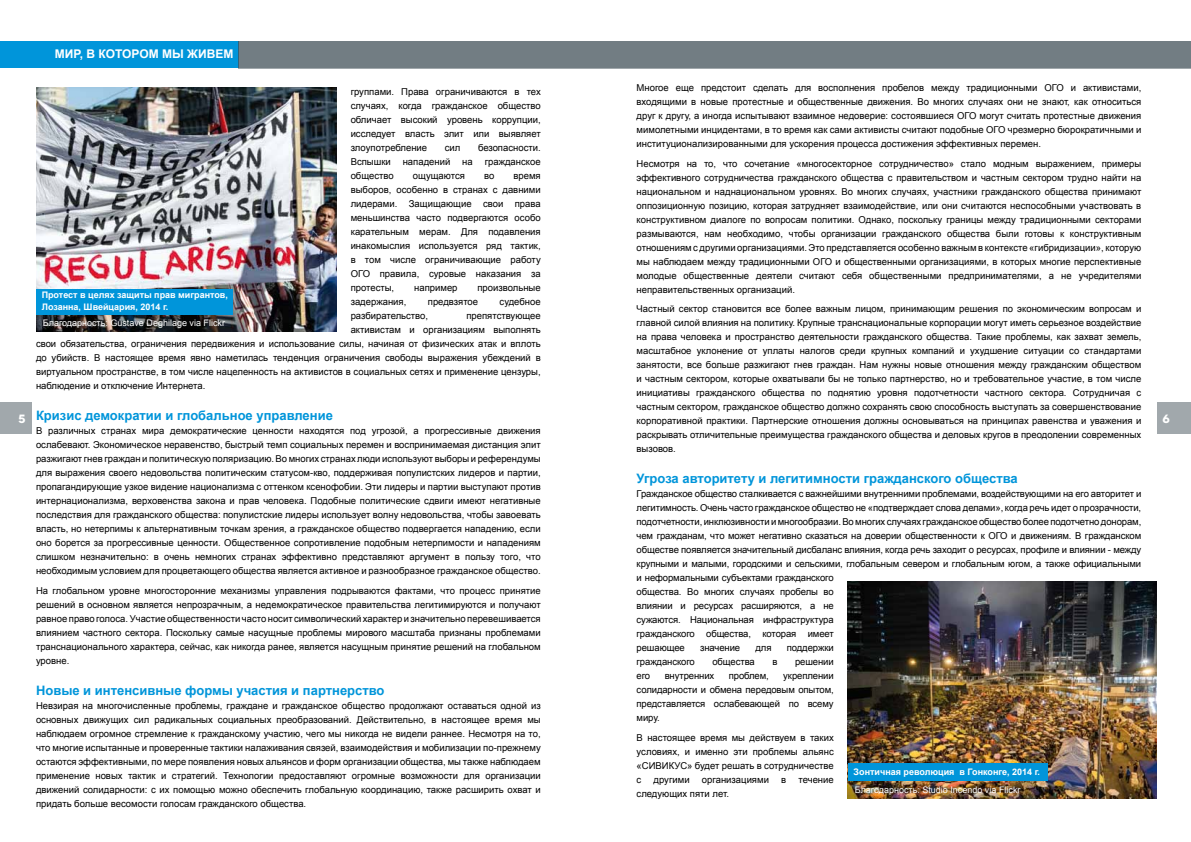
<style>
.page{position:relative;width:1191px;height:842px;background:#fff}
.page>*{position:absolute;margin:0;border:0;box-sizing:border-box;transform-origin:0 0}
.t1{font:700 13px "Arial";color:#0095da}
.t2{font:700 12px "Arial";color:#fff}
.t3{font:700 12px "Novecentowide";color:#fff}
.t4{font:9.5px/14px "Arial";letter-spacing:-.01em;color:#000;text-align:justify}
.t5{font:700 9px/12px "Arial";color:#fff}
.t6{font:9px "Arial";color:#fff}
</style>
<div class="page">
<img style="left:36px;top:88px;width:300px;height:244px">
<div style="left:0;top:403px;width:31px;height:31px;background:#a1a8ac"></div>
<div style="left:0;top:41px;width:238px;height:27px;background:#0095da"></div>
<div style="left:238px;top:41px;width:953px;height:27px;background:#727d83"></div>
<div style="left:1157px;top:403px;width:34px;height:31px;background:#a1a8ac"></div>
<div style="left:36px;top:289px;width:196px;height:25px;background:#0095da"></div>
<img style="left:848px;top:581px;width:309px;height:217px">
<div style="left:848px;top:764px;width:199px;height:17px;background:#0095da"></div>
<p class="t2" style="left:55px;top:46px;width:180px">МИР, В КОТОРОМ МЫ ЖИВЕМ</p>
<p class="t3" style="left:18px;top:412px;width:9px">5</p>
<p class="t4" style="left:351px;top:85px;width:192px">группами. Права ограничиваются в тех случаях, когда гражданское общество обличает высокий уровень коррупции, исследует власть элит или выявляет злоупотребление</p>
<p class="t4" style="left:445px;top:141px;width:17px">сил</p>
<p class="t4" style="left:478px;top:141px;width:64px">безопасности.</p>
<p class="t4" style="left:351px;top:155px;width:42px">Вспышки</p>
<p class="t4" style="left:403px;top:155px;width:49px">нападений</p>
<p class="t4" style="left:462px;top:155px;width:12px">на</p>
<p class="t4" style="left:485px;top:155px;width:58px">гражданское</p>
<p class="t4" style="left:351px;top:169px;width:45px">общество</p>
<p class="t4" style="left:413px;top:169px;width:54px">ощущаются</p>
<p class="t4" style="left:484px;top:169px;width:12px">во</p>
<p class="t4" style="left:351px;top:169px;width:192px;text-indent:163px">время выборов, особенно в странах с давними лидерами. Защищающие свои права меньшинства часто подвергаются особо карательным мерам. Для подавления инакомыслия используется ряд тактик, в том числе ограничивающие работу ОГО правила, суровые наказания за протесты,</p>
<p class="t4" style="left:414px;top:281px;width:45px">например</p>
<p class="t4" style="left:477px;top:281px;width:65px">произвольные</p>
<p class="t5" style="left:42px;top:289px;width:188px">Протест в целях защиты прав мигрантов,<br>Лозанна, Швейцария, 2014 г.</p>
<p class="t6" style="left:43px;top:317px;width:184px">Благодарность: Gustave Deghilage via Flickr</p>
<p class="t4" style="left:351px;top:295px;width:57px">задержания,</p>
<p class="t4" style="left:428px;top:295px;width:52px">предвзятое</p>
<p class="t4" style="left:499px;top:295px;width:43px">судебное</p>
<p class="t4" style="left:351px;top:309px;width:79px">разбирательство,</p>
<p class="t4" style="left:466px;top:309px;width:76px">препятствующее</p>
<p class="t4" style="left:351px;top:323px;width:192px">активистам и организациям выполнять</p>
<p class="t4" style="left:36px;top:337px;width:506px">свои обязательства, ограничения передвижения и использование силы, начиная от физических атак и вплоть</p>
<p class="t4" style="left:36px;top:351px;width:506px">до убийств. В настоящее время явно наметилась тенденция ограничения свободы выражения убеждений в</p>
<p class="t4" style="left:36px;top:365px;width:506px">виртуальном пространстве, в том числе нацеленность на активистов в социальных сетях и применение цензуры,</p>
<p class="t4" style="left:36px;top:379px;width:171px">наблюдение и отключение Интернета.</p>
<h1 class="t1" style="left:36px;top:407px;width:298px">Кризис демократии и глобальное управление</h1>
<p class="t4" style="left:36px;top:424px;width:506px">В различных странах мира демократические ценности находятся под угрозой, а прогрессивные движения ослабевают. Экономическое неравенство, быстрый темп социальных перемен и воспринимаемая дистанция элит разжигают гнев граждан и политическую поляризацию. Во многих странах люди используют выборы и референдумы для выражения своего недовольства политическим статусом-кво, поддерживая популистских лидеров и партии, пропагандирующие узкое видение национализма с оттенком ксенофобии. Эти лидеры и партии выступают против интернационализма, верховенства закона и прав человека. Подобные политические сдвиги имеют негативные последствия для гражданского общества: популистские лидеры использует волну недовольства, чтобы завоевать власть, но нетерпимы к альтернативным точкам зрения, а гражданское общество подвергается нападению, если оно борется за прогрессивные ценности. Общественное сопротивление подобным нетерпимости и нападениям слишком незначительно: в очень немногих странах эффективно представляют аргумент в пользу того, что необходимым условием для процветающего общества является активное и разнообразное гражданское общество.</p>
<p class="t4" style="left:36px;top:583px;width:506px">На глобальном уровне многосторонние механизмы управления подрываются фактами, что процесс принятие решений в основном является непрозрачным, а недемократическое правительства легитимируются и получают равное право голоса. Участие общественности часто носит символический характер и значительно перевешивается влиянием частного сектора. Поскольку самые насущные проблемы мирового масштаба признаны проблемами транснационального характера, сейчас, как никогда ранее, является насущным принятие решений на глобальном уровне.</p>
<h1 class="t1" style="left:36px;top:681px;width:350px">Новые и интенсивные формы участия и партнерство</h1>
<p class="t4" style="left:36px;top:698px;width:506px">Невзирая на многочисленные проблемы, граждане и гражданское общество продолжают оставаться одной из основных движущих сил радикальных социальных преобразований. Действительно, в настоящее время мы наблюдаем огромное стремление к гражданскому участию, чего мы никогда не видели раннее. Несмотря на то, что многие испытанные и проверенные тактики налаживания связей, взаимодействия и мобилизации по-прежнему остаются эффективными, по мере появления новых альянсов и форм организации общества, мы также наблюдаем применение новых тактик и стратегий. Технологии предоставляют огромные возможности для организации движений солидарности: с их помощью можно обеспечить глобальную координацию, также расширить охват и придать больше весомости голосам гражданского общества.</p>
<p class="t4" style="left:636px;top:81px;width:506px">Многое еще предстоит сделать для восполнения пробелов между традиционными ОГО и активистами, входящими в новые протестные и общественные движения. Во многих случаях они не знают, как относиться друг к другу, а иногда испытывают взаимное недоверие: состоявшиеся ОГО могут считать протестные движения мимолетными инцидентами, в то время как сами активисты считают подобные ОГО чрезмерно бюрократичными и институционализированными для ускорения процесса достижения эффективных перемен.</p>
<p class="t4" style="left:636px;top:156px;width:506px">Несмотря на то, что сочетание «многосекторное сотрудничество» стало модным выражением, примеры эффективного сотрудничества гражданского общества с правительством и частным сектором трудно найти на национальном и наднациональном уровнях. Во многих случаях, участники гражданского общества принимают оппозиционную позицию, которая затрудняет взаимодействие, или они считаются неспособными участвовать в конструктивном диалоге по вопросам политики. Однако, поскольку границы между традиционными секторами размываются, нам необходимо, чтобы организации гражданского общества были готовы к конструктивным отношениям с другими организациями. Это представляется особенно важным в контексте «гибридизации», которую мы наблюдаем между традиционными ОГО и общественными организациями, в которых многие перспективные молодые общественные деятели считают себя общественными предпринимателями, а не учредителями неправительственных организаций.</p>
<p class="t4" style="left:636px;top:302px;width:506px">Частный сектор становится все более важным лицом, принимающим решения по экономическим вопросам и главной силой влияния на политику. Крупные транснациональные корпорации могут иметь серьезное воздействие на права человека и пространство деятельности гражданского общества. Такие проблемы, как захват земель, масштабное уклонение от уплаты налогов среди крупных компаний и ухудшение ситуации со стандартами занятости, все больше разжигают гнев граждан. Нам нужны новые отношения между гражданским обществом и частным сектором, которые охватывали бы не только партнерство, но и требовательное участие, в том числе инициативы гражданского общества по поднятию уровня подотчетности частного сектора. Сотрудничая с частным сектором, гражданское общество должно сохранять свою способность выступать за совершенствование корпоративной практики. Партнерские отношения должны основываться на принципах равенства и уважения и раскрывать отличительные преимущества гражданского общества и деловых кругов в преодолении современных вызовов.</p>
<h1 class="t1" style="left:636px;top:470px;width:383px">Угроза авторитету и легитимности гражданского общества</h1>
<p class="t4" style="left:636px;top:487px;width:506px;text-align:left">Гражданское общество сталкивается с важнейшими внутренними проблемами, воздействующими на его авторитет и легитимность. Очень часто гражданское общество не «подтверждает слова делами», когда речь идет о прозрачности, подотчетности, инклюзивности и многообразии. Во многих случаях гражданское общество более подотчетно донорам, чем гражданам, что может негативно сказаться на доверии общественности к ОГО и движениям. В гражданском обществе появляется значительный дисбаланс влияния, когда речь заходит о ресурсах, профиле и влиянии - между крупными и малыми, городскими и сельскими, глобальным севером и глобальным югом, а также официальными и неформальными субъектами гражданского<br>общества. Во многих случаях пробелы во<br>влиянии и ресурсах расширяются, а не<br>сужаются. Национальная инфраструктура<br>гражданского общества, которая имеет<br>решающее</p>
<p class="t4" style="left:700px;top:641px;width:42px">значение</p>
<p class="t4" style="left:755px;top:641px;width:18px">для</p>
<p class="t4" style="left:786px;top:641px;width:48px">поддержки</p>
<p class="t4" style="left:636px;top:655px;width:60px">гражданского</p>
<p class="t4" style="left:712px;top:655px;width:44px">общества</p>
<p class="t4" style="left:772px;top:655px;width:7px">в</p>
<p class="t4" style="left:795px;top:655px;width:40px">решении</p>
<p class="t4" style="left:636px;top:669px;width:15px">его</p>
<p class="t4" style="left:664px;top:669px;width:51px">внутренних</p>
<p class="t4" style="left:729px;top:669px;width:42px">проблем,</p>
<p class="t4" style="left:636px;top:669px;width:199px;text-indent:147px">укреплении солидарности и обмена передовым опытом, представляется ослабевающей по всему миру.</p>
<p class="t4" style="left:636px;top:731px;width:199px">В настоящее время мы действуем в таких условиях, и именно эти проблемы альянс «СИВИКУС» будет решать в сотрудничестве с</p>
<p class="t4" style="left:653px;top:773px;width:38px">другими</p>
<p class="t4" style="left:702px;top:773px;width:69px">организациями</p>
<p class="t4" style="left:781px;top:773px;width:7px">в</p>
<p class="t4" style="left:798px;top:773px;width:37px">течение</p>
<p class="t4" style="left:636px;top:787px;width:94px">следующих пяти лет.</p>
<p class="t5" style="left:853px;top:766px;width:188px">Зонтичная революция в Гонконге, 2014 г.</p>
<p class="t6" style="left:855px;top:784px;width:167px">Благодарность: Studio Incendo via Flickr</p>
<p class="t3" style="left:1162px;top:412px;width:9px">6</p>
</div>
